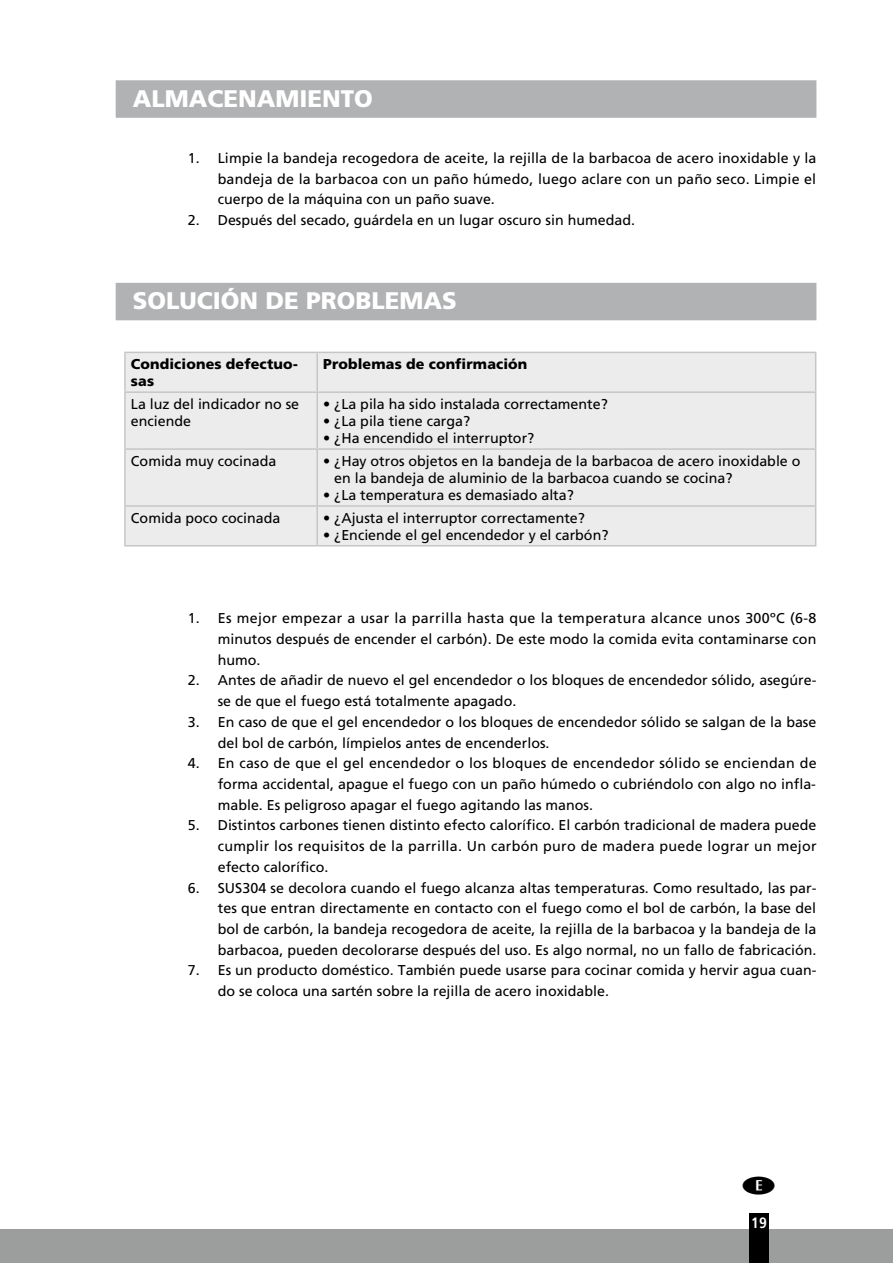
<style>
.page{position:relative;width:893px;height:1263px;background:#fff}
.page>*{position:absolute;margin:0;border:0;box-sizing:border-box;transform-origin:0 0}
.t1{font:900 24px "Frutiger LT Std";color:#fff}
.t2{font:700 condensed 15px "Frutiger LT Std";color:#fff}
.t3{font:14.25px/20.7px "Frutiger LT Std";color:#000;text-align:justify}
.t4{font:900 14.25px/17.1px "Frutiger LT Std";letter-spacing:.01em;color:#000}
</style>
<div class="page">
<div style="left:0;top:1229px;width:893px;height:34px;background:#9c9d9d"></div>
<div style="left:749px;top:1213px;width:20px;height:50px;background:#000"></div>
<div style="left:116px;top:80px;width:700px;height:38px;background:#b1b2b3"></div>
<div style="left:116px;top:283px;width:700px;height:37px;background:#b1b2b3"></div>
<div style="left:126px;top:353px;width:689px;height:192px;background:#ececed"></div>
<hr style="left:124px;top:352px;width:193px;height:1px;background:#c5c6c6">
<hr style="left:124px;top:353px;width:2px;height:38px;background:#c5c6c6">
<hr style="left:317px;top:352px;width:499px;height:1px;background:#c5c6c6">
<hr style="left:316px;top:353px;width:2px;height:38px;background:#c5c6c6">
<hr style="left:815px;top:353px;width:1px;height:38px;background:#c5c6c6">
<hr style="left:124px;top:391px;width:193px;height:2px;background:#c5c6c6">
<hr style="left:124px;top:393px;width:2px;height:55px;background:#c5c6c6">
<hr style="left:317px;top:391px;width:499px;height:2px;background:#c5c6c6">
<hr style="left:316px;top:393px;width:2px;height:55px;background:#c5c6c6">
<hr style="left:815px;top:393px;width:1px;height:55px;background:#c5c6c6">
<hr style="left:124px;top:448px;width:193px;height:2px;background:#c5c6c6">
<hr style="left:124px;top:450px;width:2px;height:55px;background:#c5c6c6">
<hr style="left:317px;top:448px;width:499px;height:2px;background:#c5c6c6">
<hr style="left:316px;top:450px;width:2px;height:55px;background:#c5c6c6">
<hr style="left:815px;top:450px;width:1px;height:55px;background:#c5c6c6">
<hr style="left:124px;top:505px;width:193px;height:2px;background:#c5c6c6">
<hr style="left:124px;top:507px;width:2px;height:38px;background:#c5c6c6">
<hr style="left:317px;top:505px;width:499px;height:2px;background:#c5c6c6">
<hr style="left:316px;top:507px;width:2px;height:38px;background:#c5c6c6">
<hr style="left:815px;top:507px;width:1px;height:38px;background:#c5c6c6">
<hr style="left:124px;top:545px;width:193px;height:1px;background:#c5c6c6">
<hr style="left:317px;top:545px;width:499px;height:1px;background:#c5c6c6">
<h1 class="t1" style="left:133px;top:84px;width:242px">ALMACENAMIENTO</h1>
<p class="t3" style="left:218px;top:148px;width:600px;text-indent:-30px">1. Limpie la bandeja recogedora de aceite, la rejilla de la barbacoa de acero inoxidable y la bandeja de la barbacoa con un paño húmedo, luego aclare con un paño seco. Limpie el cuerpo de la máquina con un paño suave.</p>
<p class="t3" style="left:188px;top:210px;width:449px">2. Después del secado, guárdela en un lugar oscuro sin humedad.</p>
<h1 class="t1" style="left:133px;top:286px;width:326px">SOLUCIÓN DE PROBLEMAS</h1>
<p class="t4" style="left:131px;top:355px;width:169px">Condiciones defectuo&shy;sas</p>
<p class="t4" style="left:323px;top:355px;width:206px">Problemas de confirmación</p>
<p class="t3" style="left:131px;top:395px;width:170px;line-height:17.1px">La luz del indicador no se enciende</p>
<p class="t3" style="left:323px;top:394px;width:286px">• ¿La pila ha sido instalada correctamente?</p>
<p class="t3" style="left:323px;top:411px;width:148px">• ¿La pila tiene carga?</p>
<p class="t3" style="left:323px;top:428px;width:213px">• ¿Ha encendido el interruptor?</p>
<p class="t3" style="left:131px;top:450px;width:147px">Comida muy cocinada</p>
<p class="t3" style="left:334px;top:452px;width:468px;line-height:17.1px;text-indent:-11px">• ¿Hay otros objetos en la bandeja de la barbacoa de acero inoxidable o en la bandeja de aluminio de la barbacoa cuando se cocina?</p>
<p class="t3" style="left:323px;top:485px;width:252px">• ¿La temperatura es demasiado alta?</p>
<p class="t3" style="left:131px;top:507px;width:151px">Comida poco cocinada</p>
<p class="t3" style="left:323px;top:507px;width:263px">• ¿Ajusta el interruptor correctamente?</p>
<p class="t3" style="left:323px;top:524px;width:287px">• ¿Enciende el gel encendedor y el carbón?</p>
<p class="t3" style="left:218px;top:608px;width:600px;text-indent:-30px">1. Es mejor empezar a usar la parrilla hasta que la temperatura alcance unos 300ºC (6-8 minutos después de encender el carbón). De este modo la comida evita contaminarse con humo.</p>
<p class="t3" style="left:218px;top:670px;width:600px;text-indent:-30px">2. Antes de añadir de nuevo el gel encendedor o los bloques de encendedor sólido, asegúre&shy;se de que el fuego está totalmente apagado.</p>
<p class="t3" style="left:218px;top:712px;width:600px;text-indent:-30px">3. En caso de que el gel encendedor o los bloques de encendedor sólido se salgan de la base del bol de carbón, límpielos antes de encenderlos.</p>
<p class="t3" style="left:218px;top:753px;width:600px;text-indent:-30px">4. En caso de que el gel encendedor o los bloques de encendedor sólido se enciendan de forma accidental, apague el fuego con un paño húmedo o cubriéndolo con algo no infla&shy;mable. Es peligroso apagar el fuego agitando las manos.</p>
<p class="t3" style="left:218px;top:815px;width:600px;text-indent:-30px">5. Distintos carbones tienen distinto efecto calorífico. El carbón tradicional de madera puede cumplir los requisitos de la parrilla. Un carbón puro de madera puede lograr un mejor efecto calorífico.</p>
<p class="t3" style="left:218px;top:877px;width:600px;text-indent:-30px">6. SUS304 se decolora cuando el fuego alcanza altas temperaturas. Como resultado, las par&shy;tes que entran directamente en contacto con el fuego como el bol de carbón, la base del bol de carbón, la bandeja recogedora de aceite, la rejilla de la barbacoa y la bandeja de la barbacoa, pueden decolorarse después del uso. Es algo normal, no un fallo de fabricación.</p>
<p class="t3" style="left:218px;top:960px;width:600px;text-indent:-30px">7. Es un producto doméstico. También puede usarse para cocinar comida y hervir agua cuan&shy;do se coloca una sartén sobre la rejilla de acero inoxidable.</p>
<p class="t2" style="left:751px;top:1214px;width:17px">19</p>
</div>
